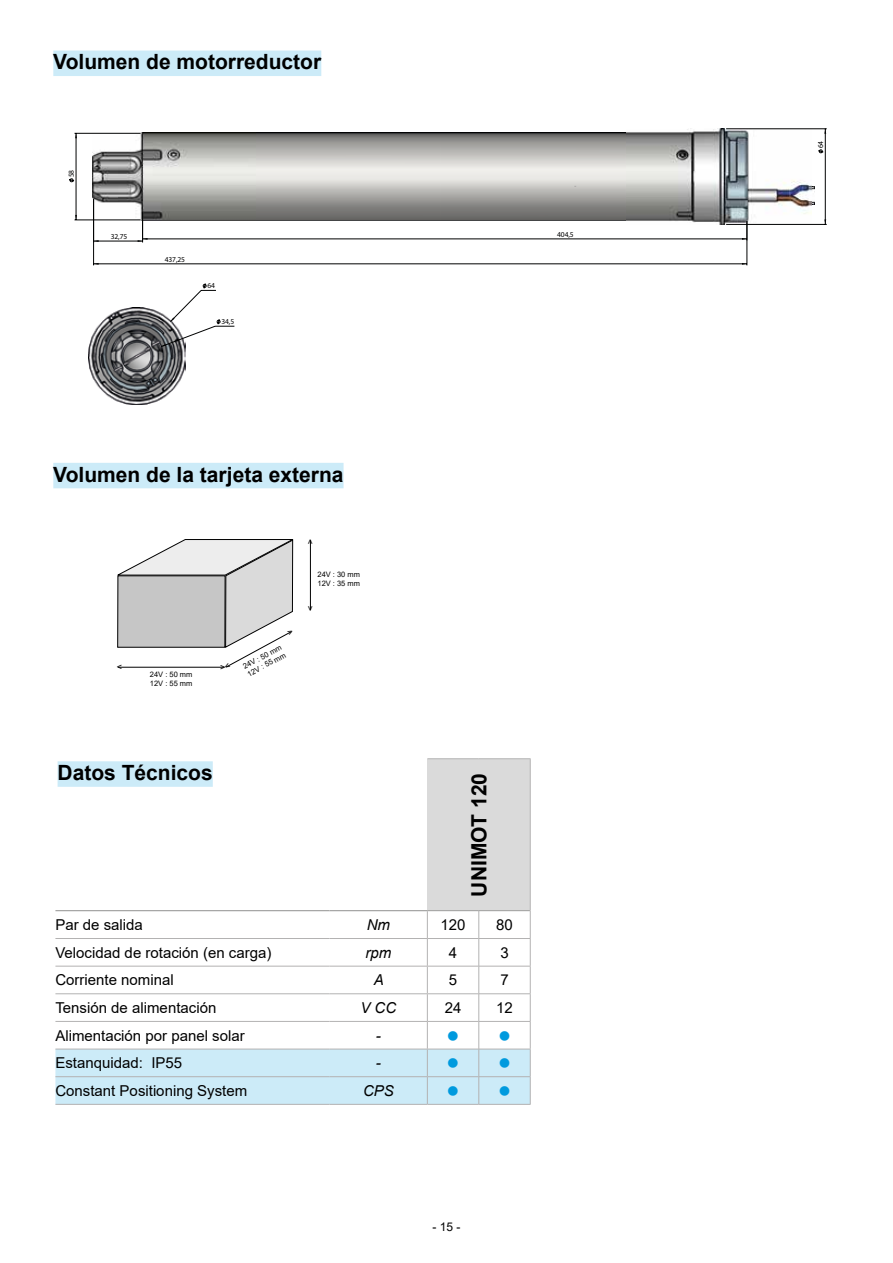
<style>
.page{position:relative;width:893px;height:1263px;background:#fff}
.page>*{position:absolute;margin:0;border:0;box-sizing:border-box;transform-origin:0 0}
.t1{font:700 21px "Arial";color:#000}
.t2{font:15px "Arial";color:#000}
.t3{font:italic 15px "Arial";color:#000}
.t4{font:12px "Arial";color:#000}
.t5{font:9px "Arial";color:#000}
.t6{font:7.5px/9px "Arial";color:#000}
.t7{font:7.5px "Myriad Pro";letter-spacing:-.01em;color:#000}
</style>
<div class="page">
<div style="left:53px;top:51px;width:268px;height:25px;background:#ccebf8"></div>
<div style="left:53px;top:463px;width:291px;height:25px;background:#ccebf8"></div>
<div style="left:58px;top:761px;width:155px;height:26px;background:#ccebf8"></div>
<div style="left:427px;top:759px;width:103px;height:152px;background:#dadada"></div>
<hr style="left:530px;top:759px;width:1px;height:152px;background:#b3b2b2">
<hr style="left:55px;top:1104px;width:275px;height:1px;background:#b3b2b2">
<hr style="left:330px;top:1104px;width:97px;height:1px;background:#b3b2b2">
<hr style="left:427px;top:1104px;width:52px;height:1px;background:#b3b2b2">
<hr style="left:479px;top:1104px;width:52px;height:1px;background:#b3b2b2">
<hr style="left:427px;top:758px;width:52px;height:1px;background:#b3b2b2">
<hr style="left:479px;top:758px;width:52px;height:1px;background:#b3b2b2">
<hr style="left:55px;top:910px;width:275px;height:1px;background:#9d9d9c">
<hr style="left:330px;top:910px;width:97px;height:1px;background:#9d9d9c">
<hr style="left:427px;top:910px;width:52px;height:1px;background:#9d9d9c">
<hr style="left:479px;top:910px;width:51px;height:1px;background:#9d9d9c">
<img style="left:89px;top:308px;width:96px;height:96px">
<img style="left:93px;top:133px;width:534px;height:87px">
<img style="left:627px;top:128px;width:185px;height:97px">
<svg style="left:812px;top:186px;width:2px;height:19px"></svg>
<hr style="left:143px;top:239px;width:604px;height:1px;background:#010202">
<svg style="left:742px;top:221px;width:5px;height:19px"></svg>
<hr style="left:94px;top:241px;width:49px;height:1px;background:#010202">
<svg style="left:138px;top:213px;width:10px;height:29px"></svg>
<hr style="left:94px;top:264px;width:653px;height:1px;background:#010202">
<hr style="left:747px;top:221px;width:1px;height:44px;background:#010202">
<hr style="left:93px;top:199px;width:1px;height:66px;background:#010202">
<hr style="left:76px;top:133px;width:1px;height:87px;background:#010202">
<hr style="left:75px;top:133px;width:66px;height:1px;background:#010202">
<hr style="left:75px;top:220px;width:66px;height:1px;background:#010202">
<hr style="left:825px;top:129px;width:1px;height:95px;background:#010202">
<hr style="left:726px;top:224px;width:101px;height:1px;background:#010202">
<hr style="left:726px;top:129px;width:101px;height:1px;background:#010202">
<svg style="left:160px;top:283px;width:75px;height:64px"></svg>
<svg style="left:69px;top:178px;width:6px;height:4px"></svg>
<svg style="left:818px;top:149px;width:6px;height:4px"></svg>
<hr style="left:310px;top:540px;width:1px;height:70px;background:#000">
<svg style="left:55px;top:911px;width:476px;height:193px"></svg>
<svg style="left:117px;top:539px;width:177px;height:129px"></svg>
<h1 class="t1" style="left:53px;top:47px;width:269px">Volumen de motorreductor</h1>
<p class="t7" style="left:67px;top:177px;width:9px;rotate:-90deg">58</p>
<p class="t7" style="left:111px;top:232px;width:18px">32,75</p>
<p class="t7" style="left:165px;top:255px;width:22px">437,25</p>
<p class="t7" style="left:207px;top:281px;width:9px">64</p>
<p class="t7" style="left:221px;top:317px;width:14px">34,5</p>
<p class="t7" style="left:557px;top:230px;width:18px">404,5</p>
<h1 class="t1" style="left:53px;top:459px;width:292px">Volumen de la tarjeta externa</h1>
<p class="t5" style="left:317px;top:539px;width:7px;rotate:90deg">&lt;</p>
<p class="t6" style="left:318px;top:569px;width:44px">24V : 30 mm<br>12V : 35 mm</p>
<p class="t5" style="left:117px;top:661px;width:7px">&lt;</p>
<p class="t6" style="left:150px;top:670px;width:44px">24V : 50 mm<br>12V : 55 mm</p>
<p class="t5" style="left:225px;top:673px;width:7px;rotate:-180deg">&lt;</p>
<p class="t6" style="left:241px;top:662px;width:44px;rotate:-28deg">24V : 50 mm<br>12V : 55 mm</p>
<p class="t5" style="left:304px;top:611px;width:7px;rotate:-90deg">&lt;</p>
<h1 class="t1" style="left:58px;top:758px;width:157px">Datos Técnicos</h1>
<h1 class="t1" style="left:464px;top:896px;width:125px;rotate:-90deg">UNIMOT 120</h1>
<p class="t2" style="left:55px;top:914px;width:89px">Par de salida</p>
<p class="t3" style="left:367px;top:915px;width:25px">Nm</p>
<p class="t2" style="left:441px;top:914px;width:27px">120</p>
<p class="t2" style="left:496px;top:914px;width:18px">80</p>
<p class="t2" style="left:55px;top:942px;width:217px">Velocidad de rotación (en carga)</p>
<p class="t3" style="left:366px;top:943px;width:27px">rpm</p>
<p class="t2" style="left:449px;top:942px;width:10px">4</p>
<p class="t2" style="left:500px;top:942px;width:10px">3</p>
<p class="t2" style="left:55px;top:970px;width:120px">Corriente nominal</p>
<p class="t3" style="left:374px;top:970px;width:12px">A</p>
<p class="t2" style="left:449px;top:970px;width:10px">5</p>
<p class="t2" style="left:500px;top:970px;width:10px">7</p>
<p class="t2" style="left:55px;top:997px;width:162px">Tensión de alimentación</p>
<p class="t3" style="left:360px;top:998px;width:37px">V CC</p>
<p class="t2" style="left:445px;top:997px;width:18px">24</p>
<p class="t2" style="left:496px;top:997px;width:18px">12</p>
<p class="t2" style="left:55px;top:1025px;width:191px">Alimentación por panel solar</p>
<p class="t3" style="left:376px;top:1026px;width:6px">-</p>
<p class="t2" style="left:55px;top:1053px;width:128px">Estanquidad: IP55</p>
<p class="t3" style="left:376px;top:1053px;width:6px">-</p>
<p class="t2" style="left:55px;top:1080px;width:193px">Constant Positioning System</p>
<p class="t3" style="left:363px;top:1081px;width:32px">CPS</p>
<p class="t4" style="left:432px;top:1219px;width:30px">- 15 -</p>
<p class="t7" style="left:816px;top:148px;width:9px;rotate:-90deg">64</p>
</div>
